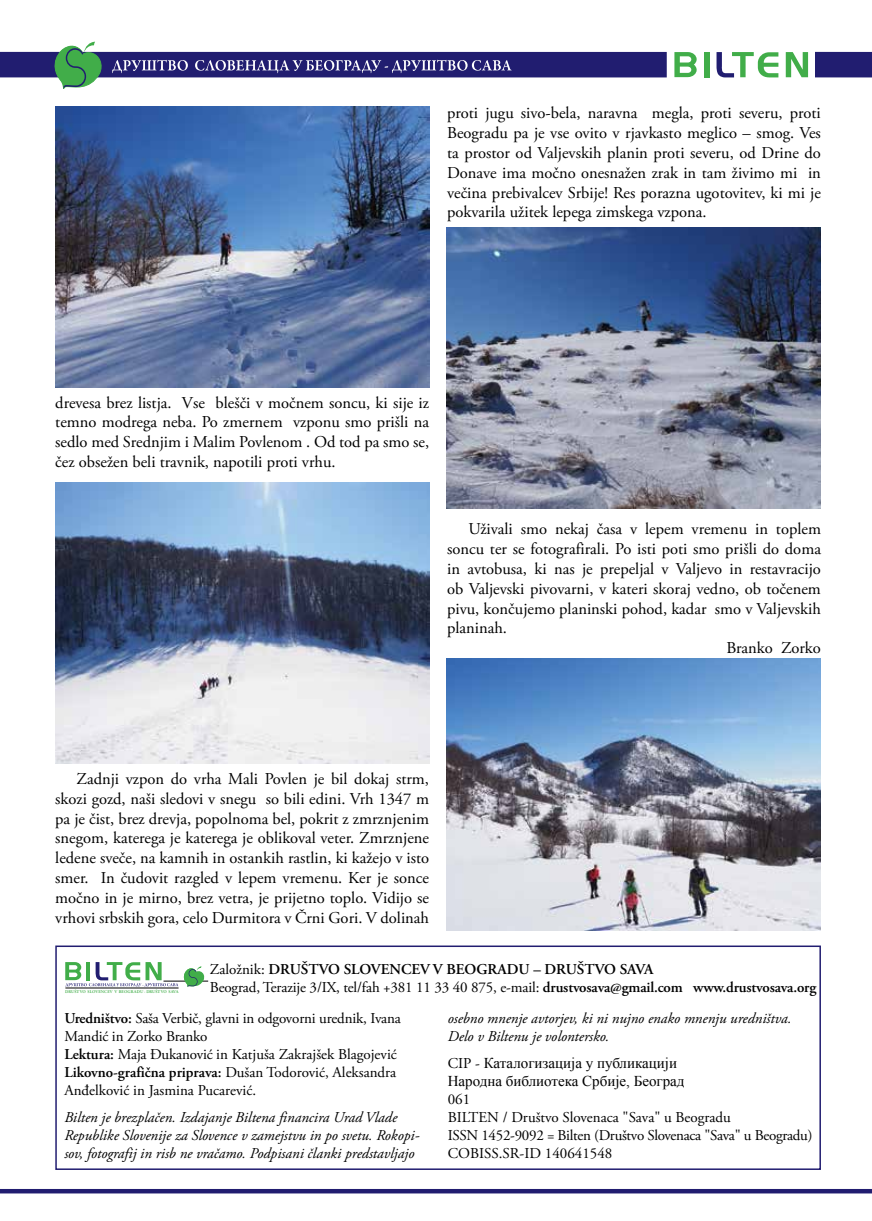
<style>
.page{position:relative;width:872px;height:1221px;background:#fff}
.page>*{position:absolute;margin:0;border:0;box-sizing:border-box;transform-origin:0 0}
.t1{font:16.5px/19.8px "Adobe Garamond Pro";color:#000;text-align:justify}
.t2{font:15px/18px "Adobe Garamond Pro";letter-spacing:-.01em;color:#000}
.t3{font:italic 15px/18px "Adobe Garamond Pro";color:#000}
.t4{font:15px/18px "Times New Roman";color:#000}
.t5{font:600 15px "Adobe Garamond Pro";color:#000}
.t6{font:600 4.5px "Garamond Premr Pro";color:#41ad49}
.s1{font-weight:400}
.s2{font-weight:600}
.s3{font-family:"Adobe Garamond Pro"}
</style>
<div class="page">
<div style="left:0;top:1188px;width:872px;height:5px;background:#211d70"></div>
<div style="left:55px;top:945px;width:766px;height:224px;background:#fff;border:2px solid #211d70"></div>
<hr style="left:65px;top:987px;width:113px;height:1px;background:#000">
<hr style="left:163px;top:980px;width:45px;height:1px;background:#000">
<svg style="left:65px;top:962px;width:139px;height:25px"></svg>
<div style="left:0;top:52px;width:666px;height:25px;background:#211d70"></div>
<div style="left:704px;top:52px;width:5px;height:25px;background:#41ad49"></div>
<svg style="left:785px;top:52px;width:23px;height:25px"></svg>
<svg style="left:674px;top:52px;width:22px;height:25px"></svg>
<svg style="left:716px;top:52px;width:62px;height:25px"></svg>
<svg style="left:48px;top:42px;width:54px;height:47px"></svg>
<svg style="left:112px;top:60px;width:76px;height:13px"></svg>
<svg style="left:195px;top:60px;width:316px;height:13px"></svg>
<div style="left:815px;top:52px;width:57px;height:25px;background:#211d70"></div>
<img style="left:55px;top:482px;width:374px;height:281px">
<img style="left:55px;top:106px;width:374px;height:281px">
<img style="left:446px;top:658px;width:375px;height:272px">
<img style="left:446px;top:227px;width:375px;height:281px">
<p class="t1" style="left:447px;top:104px;width:375px">proti jugu sivo-bela, naravna megla, proti severu, proti Beogradu pa je vse ovito v rjavkasto meglico – smog. Ves ta prostor od Valjevskih planin proti severu, od Drine do Donave ima močno onesnažen zrak in tam živimo mi in večina prebivalcev Srbije! Res porazna ugotovitev, ki mi je pokvarila užitek lepega zimskega vzpona.</p>
<p class="t1" style="left:55px;top:393px;width:375px">drevesa brez listja. Vse blešči v močnem soncu, ki sije iz temno modrega neba. Po zmernem vzponu smo prišli na sedlo med Srednjim i Malim Povlenom . Od tod pa smo se, čez obsežen beli travnik, napotili proti vrhu.</p>
<p class="t1" style="left:468px;top:520px;width:354px">Uživali smo nekaj časa v lepem vremenu in toplem</p>
<p class="t1" style="left:447px;top:539px;width:375px">soncu ter se fotografirali. Po isti poti smo prišli do doma</p>
<p class="t1" style="left:447px;top:559px;width:375px">in avtobusa, ki nas je prepeljal v Valjevo in restavracijo</p>
<p class="t1" style="left:447px;top:579px;width:375px">ob Valjevski pivovarni, v kateri skoraj vedno, ob točenem</p>
<p class="t1" style="left:447px;top:599px;width:375px">pivu, končujemo planinski pohod, kadar smo v Valjevskih</p>
<p class="t1" style="left:447px;top:619px;width:61px">planinah.</p>
<p class="t1" style="left:726px;top:638px;width:96px">Branko Zorko</p>
<p class="t1" style="left:55px;top:769px;width:375px;text-indent:21px">Zadnji vzpon do vrha Mali Povlen je bil dokaj strm, skozi gozd, naši sledovi v snegu so bili edini. Vrh 1347 m pa je čist, brez drevja, popolnoma bel, pokrit z zmrznjenim snegom, katerega je katerega je oblikoval veter. Zmrznjene ledene sveče, na kamnih in ostankih rastlin, ki kažejo v isto smer. In čudovit razgled v lepem vremenu. Ker je sonce močno in je mirno, brez vetra, je prijetno toplo. Vidijo se vrhovi srbskih gora, celo Durmitora v Črni Gori. V dolinah</p>
<p class="t5" style="left:210px;top:960px;width:445px"><span class="s1">Založnik:</span> DRUŠTVO SLOVENCEV V BEOGRADU – DRUŠTVO SAVA</p>
<p class="t2" style="left:64px;top:972px;width:753px;line-height:30.6px;text-indent:145px">Beograd, Terazije 3/IX, tel/fah +381 11 33 40 875, e-mail: <span class="s2">drustvosava@gmail.com www.drustvosava.org<br>Uredništvo:</span> Saša Verbič, glavni in odgovorni urednik, Ivana</p>
<p class="t2" style="left:64px;top:1027px;width:334px">Mandić in Zorko Branko<br><span class="s2">Lektura:</span> Maja Đukanović in Katjuša Zakrajšek Blagojević <span class="s2">Likovno-grafična priprava:</span> Dušan Todorović, Aleksandra Anđelković in Jasmina Pucarević.</p>
<p class="t3" style="left:64px;top:1108px;width:356px">Bilten je brezplačen. Izdajanje Biltena financira Urad Vlade<br>Republike Slovenije za Slovence v zamejstvu in po svetu. Rokopi&shy;sov, fotografij in risb ne vračamo. Podpisani članki predstavljajo</p>
<p class="t6" style="left:65px;top:988px;width:115px">DRUŠTVO SLOVENCEV V BEOGRADU - DRUŠTVO SAVA</p>
<p class="t3" style="left:447px;top:1009px;width:345px">osebno mnenje avtorjev, ki ni nujno enako mnenju uredništva.<br>Delo v Biltenu je volontersko.</p>
<p class="t4" style="left:447px;top:1053px;width:238px"><span class="s3">CIP -</span> Каталогизација у публикацији<br>Народна библиотека Србије, Београд</p>
<p class="t2" style="left:447px;top:1090px;width:366px">061<br>BILTEN / Društvo Slovenaca "Sava" u Beogradu<br>ISSN 1452-9092 = Bilten (Društvo Slovenaca "Sava" u Beogradu)<br>COBISS.SR-ID 140641548</p>
</div>
